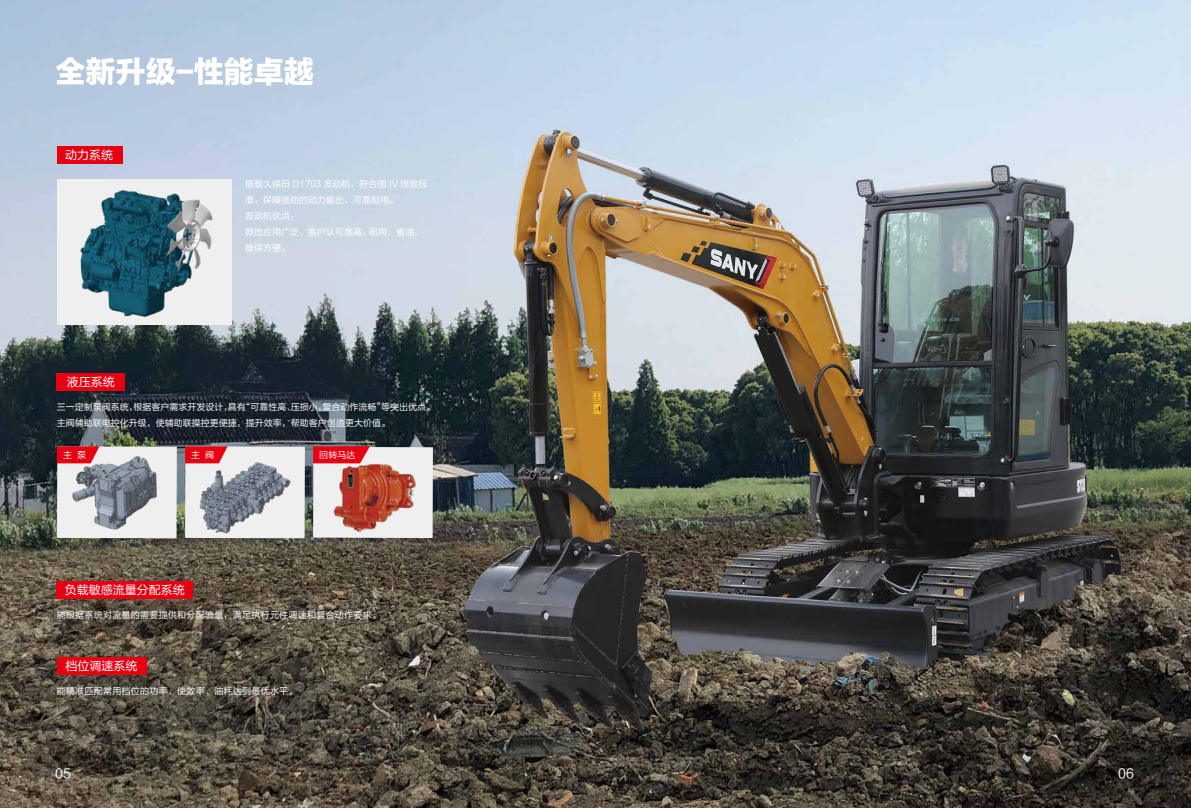
<style>
.page{position:relative;width:1191px;height:808px;background:#fff}
.page>*{position:absolute;margin:0;border:0;box-sizing:border-box;transform-origin:0 0}
.t1{font:30px "FZLTTHK GBK1 0";color:#fff}
.t2{font:13px "FZLTHK GBK1 0";color:#fff}
.t3{font:12px "FZLTHK GBK1 0";color:#fff}
.t4{font:9px/16px "FZLTHK GBK1 0";color:#fff}
.t5{font:9px "FZLTHK GBK1 0";letter-spacing:.03em;color:#fff}
</style>
<div class="page">
<img style="left:0;top:0;width:1191px;height:808px">
<div style="left:57px;top:374px;width:68px;height:17px;background:#e60012"></div>
<div style="left:57px;top:582px;width:136px;height:17px;background:#e60012"></div>
<div style="left:57px;top:657px;width:89px;height:17px;background:#e60012"></div>
<div style="left:57px;top:147px;width:65px;height:17px;background:#e60012"></div>
<div style="left:58px;top:179px;width:174px;height:145px;background:#efefef"></div>
<img style="left:80px;top:190px;width:133px;height:127px">
<svg style="left:185px;top:446px;width:120px;height:92px"></svg>
<img style="left:200px;top:460px;width:90px;height:75px">
<svg style="left:57px;top:446px;width:120px;height:92px"></svg>
<img style="left:313px;top:446px;width:120px;height:92px">
<h1 class="t1" style="left:56px;top:55px;width:260px">全新升级-性能卓越</h1>
<h3 class="t3" style="left:65px;top:149px;width:49px">动力系统</h3>
<p class="t4" style="left:245px;top:176px;width:184px">搭载久保田 D1703 发动机，符合国 IV 排放标准，保障强劲的动力输出，可靠耐用。<br>发动机优点：<br>微挖应用广泛、客户认可度高。耐用、省油、维保方便。</p>
<h3 class="t3" style="left:67px;top:375px;width:49px">液压系统</h3>
<p class="t4" style="left:57px;top:400px;width:379px">三一定制泵阀系统，根据客户需求开发设计，具有“可靠性高、压损小，复合动作流畅”等突出优点。主阀辅助联电控化升级，使辅助联操控更便捷，提升效率，帮助客户创造更大价值。</p>
<p class="t4" style="left:63px;top:447px;width:24px">主 泵</p>
<p class="t4" style="left:191px;top:447px;width:24px">主 阀</p>
<p class="t4" style="left:319px;top:447px;width:37px">回转马达</p>
<h3 class="t3" style="left:65px;top:583px;width:121px">负载敏感流量分配系统</h3>
<p class="t5" style="left:57px;top:610px;width:326px">能根据系统对流量的需要提供和分配流量，满足执行元件调速和复合动作要求。</p>
<h3 class="t3" style="left:65px;top:659px;width:73px">档位调速系统</h3>
<p class="t5" style="left:57px;top:686px;width:242px">能精准匹配常用档位的功率，使效率、油耗达到最优水平。</p>
<h2 class="t2" style="left:55px;top:766px;width:17px">05</h2>
<h2 class="t2" style="left:1118px;top:766px;width:17px">06</h2>
</div>
